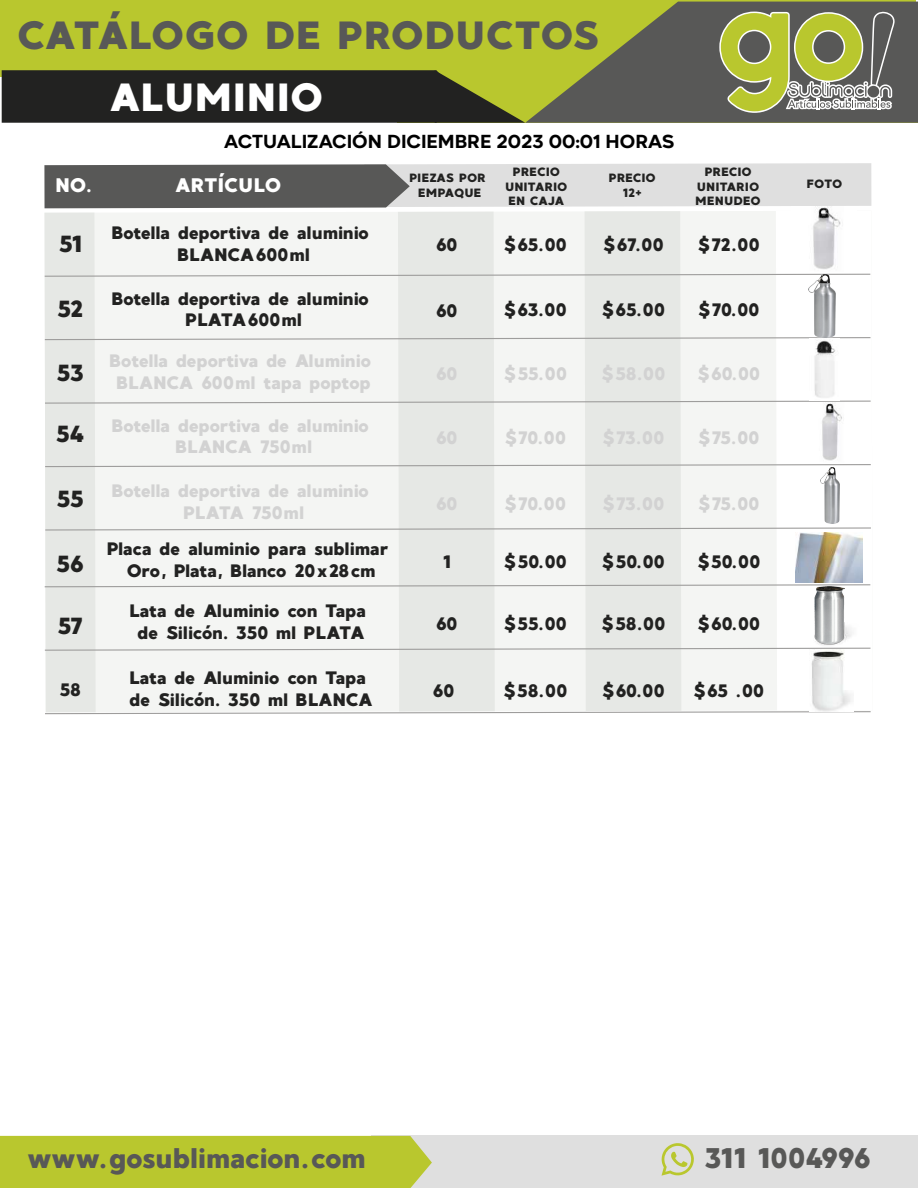
<style>
.page{position:relative;width:918px;height:1188px;background:#fff}
.page>*{position:absolute;margin:0;border:0;box-sizing:border-box;transform-origin:0 0}
.t1{font:39.3px "MADE Good Time Grotesk";letter-spacing:-.07em;color:#585857}
.t2{font:39.3px "MADE Good Time Grotesk";color:#fff}
.t3{font:28.35px "MADE Good Time Grotesk";letter-spacing:-.08em;color:#585857}
.t4{font:23.25px "MADE Good Time Grotesk";letter-spacing:-.11em;color:#222221}
.t5{font:19.65px "MADE Good Time Grotesk";letter-spacing:-.05em;color:#fff}
.t6{font:18px/21.6px "MADE Good Time Grotesk";letter-spacing:-.08em;color:#222221;text-align:center}
.t7{font:18px/21.6px "MADE Good Time Grotesk";letter-spacing:-.08em;color:#d2d2d2;text-align:center}
.t8{font:700 18px "Aftika";color:#000}
.t9{font:12px/14.4px "MADE Good Time Grotesk";letter-spacing:-.05em;color:#222221;text-align:center}
</style>
<div class="page">
<div style="left:0;top:0;width:915px;height:77px;background:#b9c72e"></div>
<div style="left:372px;top:1136px;width:546px;height:52px;background:#dfdfdf"></div>
<div style="left:0;top:1136px;width:432px;height:52px;background:#b9c72e"></div>
<svg style="left:525px;top:2px;width:393px;height:121px;fill:#585857"></svg>
<svg style="left:719px;top:12px;width:176px;height:101px"></svg>
<svg style="left:2px;top:70px;width:523px;height:53px;background:#303123"></svg>
<svg style="left:662px;top:1143px;width:32px;height:33px"></svg>
<svg style="left:44px;top:163px;width:827px;height:551px"></svg>
<img style="left:792px;top:207px;width:65px;height:64px">
<img style="left:806px;top:403px;width:48px;height:60px">
<img style="left:809px;top:274px;width:26px;height:63px">
<img style="left:821px;top:468px;width:19px;height:56px">
<img style="left:810px;top:339px;width:30px;height:62px">
<img style="left:796px;top:532px;width:66px;height:51px">
<img style="left:814px;top:587px;width:46px;height:60px">
<img style="left:810px;top:649px;width:43px;height:62px">
<h1 class="t1" style="left:16px;top:10px;width:586px">CATÁLOGO DE PRODUCTOS</h1>
<h1 class="t2" style="left:107px;top:72px;width:219px">ALUMINIO</h1>
<p class="t8" style="left:224px;top:131px;width:452px">ACTUALIZACIÓN DICIEMBRE 2023 00:01 HORAS</p>
<p class="t5" style="left:55px;top:173px;width:38px">NO.</p>
<p class="t5" style="left:174px;top:173px;width:109px">ARTÍCULO</p>
<p class="t9" style="left:409px;top:171px;width:79px">PIEZAS POR<br>EMPAQUE</p>
<p class="t9" style="left:505px;top:165px;width:64px">PRECIO<br>UNITARIO<br>EN CAJA</p>
<p class="t9" style="left:608px;top:171px;width:49px">PRECIO<br>12+</p>
<p class="t9" style="left:695px;top:165px;width:68px">PRECIO<br>UNITARIO<br>MENUDEO</p>
<p class="t9" style="left:807px;top:177px;width:38px">FOTO</p>
<p class="t4" style="left:58px;top:229px;width:26px">51</p>
<p class="t6" style="left:111px;top:222px;width:260px">Botella deportiva de aluminio<br>BLANCA600ml</p>
<p class="t6" style="left:435px;top:234px;width:24px">60</p>
<p class="t6" style="left:503px;top:234px;width:66px">$65.00</p>
<p class="t6" style="left:602px;top:234px;width:63px">$67.00</p>
<p class="t6" style="left:697px;top:234px;width:65px">$72.00</p>
<p class="t4" style="left:56px;top:294px;width:30px">52</p>
<p class="t6" style="left:111px;top:288px;width:260px">Botella deportiva de aluminio<br>PLATA600ml</p>
<p class="t6" style="left:435px;top:300px;width:24px">60</p>
<p class="t6" style="left:503px;top:299px;width:66px">$63.00</p>
<p class="t6" style="left:601px;top:299px;width:66px">$65.00</p>
<p class="t6" style="left:698px;top:299px;width:64px">$70.00</p>
<p class="t4" style="left:55px;top:358px;width:31px">53</p>
<p class="t7" style="left:109px;top:350px;width:265px">Botella deportiva de Aluminio<br>BLANCA 600ml tapa poptop</p>
<p class="t7" style="left:435px;top:363px;width:24px">60</p>
<p class="t7" style="left:503px;top:363px;width:66px">$55.00</p>
<p class="t7" style="left:601px;top:363px;width:67px">$58.00</p>
<p class="t7" style="left:697px;top:363px;width:65px">$60.00</p>
<p class="t4" style="left:55px;top:419px;width:32px">54</p>
<p class="t7" style="left:111px;top:415px;width:260px">Botella deportiva de aluminio<br>BLANCA 750ml</p>
<p class="t7" style="left:435px;top:427px;width:24px">60</p>
<p class="t7" style="left:504px;top:427px;width:64px">$70.00</p>
<p class="t7" style="left:602px;top:427px;width:65px">$73.00</p>
<p class="t7" style="left:697px;top:427px;width:64px">$75.00</p>
<p class="t4" style="left:55px;top:484px;width:31px">55</p>
<p class="t7" style="left:111px;top:480px;width:260px">Botella deportiva de aluminio<br>PLATA 750ml</p>
<p class="t7" style="left:435px;top:493px;width:24px">60</p>
<p class="t7" style="left:504px;top:493px;width:64px">$70.00</p>
<p class="t7" style="left:602px;top:493px;width:65px">$73.00</p>
<p class="t7" style="left:697px;top:493px;width:64px">$75.00</p>
<p class="t4" style="left:55px;top:549px;width:31px">56</p>
<p class="t6" style="left:106px;top:538px;width:284px">Placa de aluminio para sublimar<br>Oro, Plata, Blanco 20x28cm</p>
<p class="t6" style="left:442px;top:551px;width:10px">1</p>
<p class="t6" style="left:503px;top:551px;width:66px">$50.00</p>
<p class="t6" style="left:601px;top:551px;width:66px">$50.00</p>
<p class="t6" style="left:697px;top:551px;width:66px">$50.00</p>
<p class="t4" style="left:56px;top:611px;width:29px">57</p>
<p class="t6" style="left:129px;top:600px;width:239px">Lata de Aluminio con Tapa de Silicón. 350 ml PLATA</p>
<p class="t6" style="left:435px;top:613px;width:24px">60</p>
<p class="t6" style="left:503px;top:613px;width:66px">$55.00</p>
<p class="t6" style="left:601px;top:613px;width:67px">$58.00</p>
<p class="t6" style="left:697px;top:613px;width:65px">$60.00</p>
<p class="t6" style="left:59px;top:679px;width:24px">58</p>
<p class="t6" style="left:129px;top:667px;width:247px;text-align:left">Lata de Aluminio con Tapa de Silicón. 350 ml BLANCA</p>
<p class="t6" style="left:432px;top:680px;width:24px">60</p>
<p class="t6" style="left:503px;top:680px;width:67px">$58.00</p>
<p class="t6" style="left:601px;top:680px;width:65px">$60.00</p>
<p class="t6" style="left:693px;top:680px;width:73px">$65 .00</p>
<h2 class="t3" style="left:26px;top:1140px;width:342px">www.gosublimacion.com</h2>
<h2 class="t3" style="left:703px;top:1140px;width:170px">311 1004996</h2>
</div>
